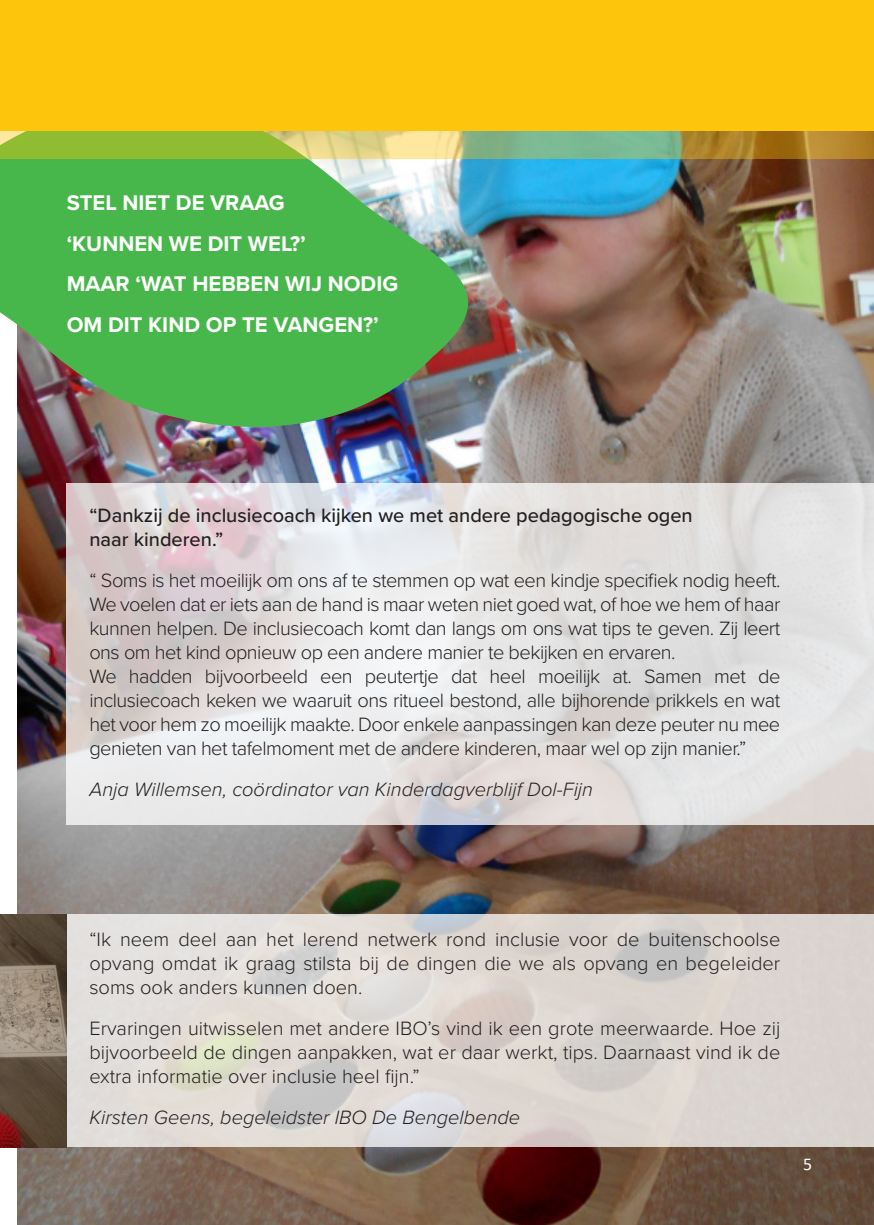
<style>
.page{position:relative;width:874px;height:1225px;background:#fff}
.page>*{position:absolute;margin:0;border:0;box-sizing:border-box;transform-origin:0 0}
.t1{font:700 22px/40.6px "Proxima Nova";color:#fff}
.t2{font:300 20px/24px "Proxima Nova";letter-spacing:-.025em;color:#231f20;text-align:justify}
.t3{font:italic 300 20px "Proxima Nova";color:#231f20}
.t4{font:500 20px/24px "Proxima Nova";color:#231f20}
.t5{font:18px "Calibri";color:#fff}
</style>
<div class="page">
<img style="left:17px;top:159px;width:856px;height:1066px">
<svg style="left:67px;top:914px;width:806px;height:233px;background:#dcd7d2"></svg>
<svg style="left:67px;top:483px;width:806px;height:342px;background:#e2dfe0"></svg>
<img style="left:0;top:159px;width:515px;height:286px">
<div style="left:0;top:0;width:873px;height:130px;background:#fec50d"></div>
<svg style="left:0;top:130px;width:873px;height:29px;background:#a7b457"></svg>
<img style="left:0;top:914px;width:67px;height:233px">
<p class="t1" style="left:67px;top:182px;width:333px">STEL NIET DE VRAAG<br>‘KUNNEN WE DIT WEL?’<br>MAAR ‘WAT HEBBEN WIJ NODIG<br>OM DIT KIND OP TE VANGEN?’</p>
<p class="t4" style="left:89px;top:502px;width:604px">“Dankzij de inclusiecoach kijken we met andere pedagogische ogen naar kinderen.”</p>
<p class="t2" style="left:89px;top:567px;width:692px;text-align:left">“ Soms is het moeilijk om ons af te stemmen op wat een kindje specifiek nodig heeft.<br>We voelen dat er iets aan de hand is maar weten niet goed wat, of hoe we hem of haar kunnen helpen. De inclusiecoach komt dan langs om ons wat tips te geven. Zij leert ons om het kind opnieuw op een andere manier te bekijken en ervaren.<br>We hadden bijvoorbeeld een peutertje dat heel moeilijk at. Samen met de inclusiecoach keken we waaruit ons ritueel bestond, alle bijhorende prikkels en wat het voor hem zo moeilijk maakte. Door enkele aanpassingen kan deze peuter nu mee genieten van het tafelmoment met de andere kinderen, maar wel op zijn manier.”</p>
<p class="t3" style="left:89px;top:774px;width:505px">Anja Willemsen, coördinator van Kinderdagverblijf Dol-Fijn</p>
<p class="t2" style="left:89px;top:925px;width:692px">“Ik neem deel aan het lerend netwerk rond inclusie voor de buitenschoolse opvang omdat ik graag stilsta bij de dingen die we als opvang en begeleider soms ook anders kunnen doen.</p>
<p class="t2" style="left:89px;top:1014px;width:692px">Ervaringen uitwisselen met andere IBO’s vind ik een grote meerwaarde. Hoe zij bijvoorbeeld de dingen aanpakken, wat er daar werkt, tips. Daarnaast vind ik de extra informatie over inclusie heel fijn.”</p>
<p class="t3" style="left:89px;top:1102px;width:432px">Kirsten Geens, begeleidster IBO De Bengelbende</p>
<p class="t5" style="left:802px;top:1152px;width:11px">5</p>
</div>
